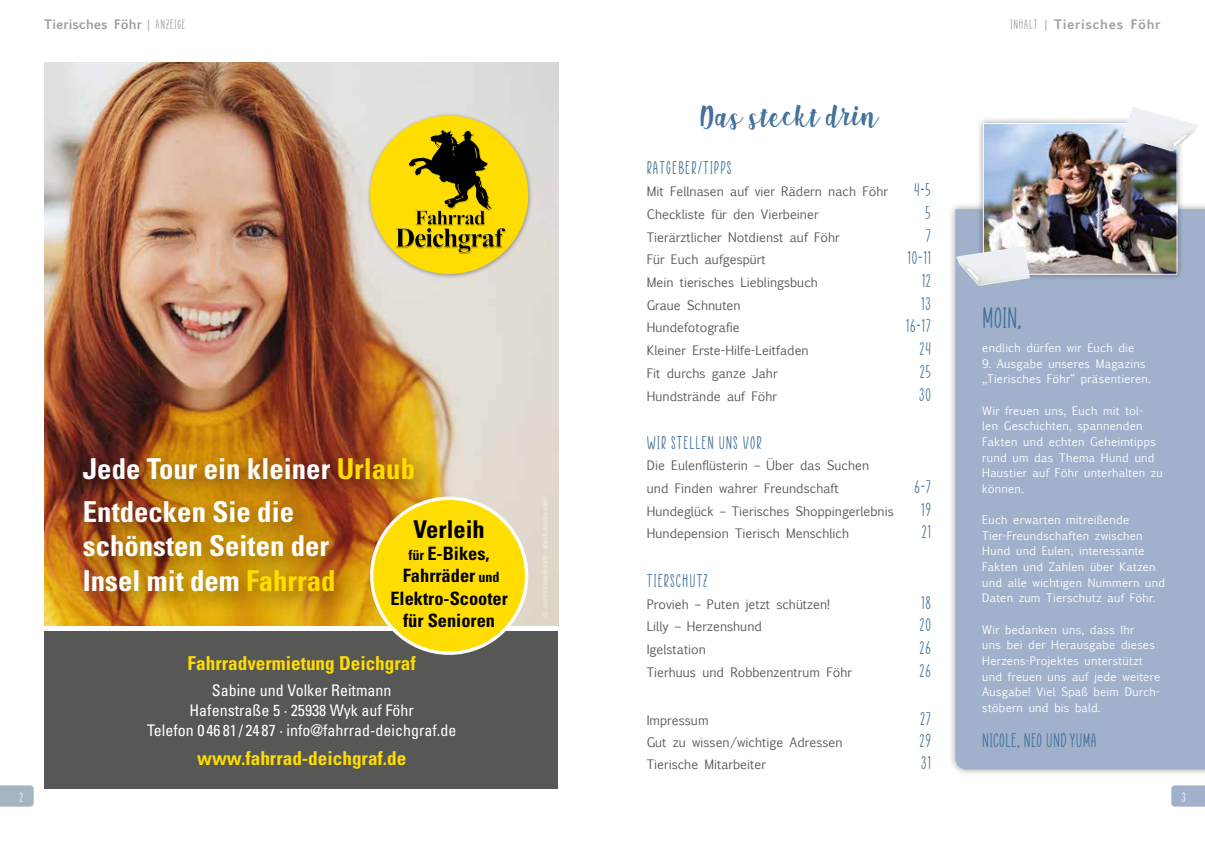
<style>
.page{position:relative;width:1205px;height:851px;background:#fff}
.page>*{position:absolute;margin:0;border:0;box-sizing:border-box;transform-origin:0 0}
.t1{font:30px "Paper Flowers";color:#44729c}
.t2{font:700 condensed 28.75px/43.1px "Univers";color:#fff}
.t3{font:27.5px "Shink";color:#44729c}
.t4{font:700 condensed 24.5px "Univers";color:#000}
.t5{font:20px "Paper Flowers";letter-spacing:.02em;color:#44729c}
.t6{font:700 condensed 19.25px "Univers";color:#fd0}
.t7{font:18.75px "Paper Flowers";letter-spacing:.05em;color:#44729c}
.t8{font:700 condensed 18.38px/22.2px "Univers";color:#000;text-align:center}
.t9{font:condensed 16px/20.2px "Univers";color:#fff;text-align:center}
.t10{font:13.75px "Paper Flowers";color:#fff}
.t11{font:12.5px/22.6px "Euphemia UCAS";color:#575756}
.t12{font:700 12.5px "Euphemia UCAS";color:#9d9d9c}
.t13{font:700 12.5px "Euphemia UCAS";letter-spacing:.05em;color:#9d9d9c}
.t14{font:11.25px/15.6px "Euphemia UCAS";letter-spacing:.02em;color:#fff}
.s1{font-family:"Amble";font-weight:300;font-stretch:condensed}
.s2{font-family:"Paper Flowers";font-weight:400;font-size:13.75px}
.s3{color:#fd0}
.s4{font-size:14.12px}
</style>
<div class="page">
<div style="left:948px;top:202px;width:257px;height:575px;background:#000;opacity:.4"></div>
<div style="left:955px;top:209px;width:250px;height:560px;background:#a1b1cc"></div>
<img style="left:44px;top:63px;width:514px;height:562px">
<div style="left:367px;top:112px;width:166px;height:167px;background:#000;opacity:.3"></div>
<div style="left:370px;top:116px;width:158px;height:158px;background:#fd0;border-radius:50%"></div>
<div style="left:395px;top:130px;width:112px;height:124px;background:#000;opacity:.75"></div>
<div style="left:44px;top:631px;width:514px;height:157px;background:#575756"></div>
<div style="left:372px;top:498px;width:154px;height:155px;background:#fd0;border-radius:50%"></div>
<div style="left:71px;top:444px;width:368px;height:172px;background:#000;opacity:.5"></div>
<svg style="left:1171px;top:785px;width:34px;height:21px"></svg>
<div style="left:976px;top:117px;width:208px;height:164px;background:#000;opacity:.4"></div>
<img style="left:985px;top:125px;width:190px;height:148px">
<div style="left:983px;top:123px;width:194px;height:152px;border:1px solid #fff"></div>
<svg style="left:1122px;top:107px;width:76px;height:44px"></svg>
<svg style="left:955px;top:246px;width:75px;height:40px;background:#d6dbe3"></svg>
<svg style="left:0;top:785px;width:34px;height:21px"></svg>
<p class="t12" style="left:44px;top:15px;width:143px">Tierisches Föhr <span class="s1">|</span> <span class="s2">ANZEIGE</span></p>
<p class="t10" style="left:19px;top:790px;width:5px">2</p>
<h2 class="t2" style="left:83px;top:446px;width:334px">Jede Tour ein kleiner <span class="s3">Urlaub<br></span>Entdecken Sie die</h2>
<h2 class="t2" style="left:83px;top:528px;width:254px;line-height:34.5px">schönsten Seiten der<br>Insel mit dem <span class="s3">Fahrrad</span></h2>
<h3 class="t4" style="left:413px;top:514px;width:73px">Verleih</h3>
<h3 class="t8" style="left:390px;top:542px;width:119px"><span class="s4">für</span> E-Bikes,<br>Fahrräder <span class="s4">und<br></span>Elektro-Scooter für Senioren</h3>
<h3 class="t6" style="left:188px;top:651px;width:230px">Fahrradvermietung Deichgraf</h3>
<h3 class="t9" style="left:147px;top:679px;width:311px">Sabine und Volker Reitmann<br>Hafenstraße 5 · 25938 Wyk auf Föhr<br>Telefon 0 46 81 / 24 87 · info@fahrrad-deichgraf.de</h3>
<h3 class="t6" style="left:197px;top:745px;width:211px">www.fahrrad-deichgraf.de</h3>
<h3 class="t3" style="left:699px;top:100px;width:181px">Das steckt drin</h3>
<h3 class="t7" style="left:647px;top:157px;width:86px">RATGEBER/TIPPS</h3>
<p class="t11" style="left:647px;top:180px;width:243px">Mit Fellnasen auf vier Rädern nach Föhr</p>
<h3 class="t7" style="left:914px;top:180px;width:18px">4-5</h3>
<p class="t11" style="left:647px;top:203px;width:173px">Checkliste für den Vierbeiner</p>
<h3 class="t7" style="left:925px;top:203px;width:7px">5</h3>
<p class="t11" style="left:647px;top:225px;width:195px">Tierärztlicher Notdienst auf Föhr</p>
<h3 class="t7" style="left:926px;top:226px;width:7px">7</h3>
<p class="t11" style="left:647px;top:248px;width:120px">Für Euch aufgespürt</p>
<h3 class="t7" style="left:907px;top:248px;width:25px">10-11</h3>
<p class="t11" style="left:647px;top:271px;width:173px">Mein tierisches Lieblingsbuch</p>
<h3 class="t7" style="left:922px;top:271px;width:11px">12</h3>
<p class="t11" style="left:647px;top:293px;width:95px">Graue Schnuten</p>
<h3 class="t7" style="left:921px;top:294px;width:11px">13</h3>
<p class="t11" style="left:647px;top:316px;width:94px">Hundefotografie</p>
<h3 class="t7" style="left:906px;top:316px;width:27px">16-17</h3>
<p class="t11" style="left:647px;top:339px;width:163px">Kleiner Erste-Hilfe-Leitfaden</p>
<h3 class="t7" style="left:919px;top:339px;width:13px">24</h3>
<p class="t11" style="left:647px;top:362px;width:132px">Fit durchs ganze Jahr</p>
<h3 class="t7" style="left:920px;top:362px;width:13px">25</h3>
<p class="t11" style="left:647px;top:384px;width:132px">Hundstrände auf Föhr</p>
<h3 class="t7" style="left:919px;top:384px;width:13px">30</h3>
<h3 class="t7" style="left:647px;top:433px;width:116px">WIR STELLEN UNS VOR</h3>
<p class="t11" style="left:647px;top:454px;width:224px">Die Eulenflüsterin – Über das Suchen und Finden wahrer Freundschaft</p>
<h3 class="t7" style="left:914px;top:477px;width:18px">6-7</h3>
<p class="t11" style="left:647px;top:499px;width:248px">Hundeglück – Tierisches Shoppingerlebnis</p>
<h3 class="t7" style="left:921px;top:499px;width:11px">19</h3>
<p class="t11" style="left:647px;top:522px;width:204px">Hundepension Tierisch Menschlich</p>
<h3 class="t7" style="left:922px;top:522px;width:11px">21</h3>
<h3 class="t7" style="left:647px;top:570px;width:62px">TIERSCHUTZ</h3>
<p class="t11" style="left:647px;top:593px;width:185px">Provieh – Puten jetzt schützen!</p>
<h3 class="t7" style="left:921px;top:593px;width:11px">18</h3>
<p class="t11" style="left:647px;top:615px;width:117px">Lilly – Herzenshund</p>
<h3 class="t7" style="left:919px;top:615px;width:13px">20</h3>
<p class="t11" style="left:647px;top:637px;width:61px">Igelstation</p>
<h3 class="t7" style="left:919px;top:637px;width:13px">26</h3>
<p class="t11" style="left:647px;top:660px;width:207px">Tierhuus und Robbenzentrum Föhr</p>
<h3 class="t7" style="left:919px;top:660px;width:13px">26</h3>
<p class="t11" style="left:647px;top:708px;width:63px">Impressum</p>
<h3 class="t7" style="left:920px;top:708px;width:12px">27</h3>
<p class="t11" style="left:647px;top:730px;width:197px">Gut zu wissen/wichtige Adressen</p>
<h3 class="t7" style="left:919px;top:730px;width:13px">29</h3>
<p class="t11" style="left:647px;top:753px;width:121px">Tierische Mitarbeiter</p>
<h3 class="t7" style="left:921px;top:753px;width:11px">31</h3>
<p class="t13" style="left:1010px;top:15px;width:152px"><span class="s2">INHALT</span> <span class="s1">|</span> Tierisches Föhr</p>
<h1 class="t1" style="left:982px;top:302px;width:41px">MOIN,</h1>
<p class="t14" style="left:982px;top:340px;width:154px">endlich dürfen wir Euch die</p>
<p class="t14" style="left:982px;top:355px;width:170px">9. Ausgabe unseres Magazins „Tierisches Föhr“ präsentieren.</p>
<p class="t14" style="left:982px;top:402px;width:182px">Wir freuen uns, Euch mit tol-<br>len Geschichten, spannenden<br>Fakten und echten Geheimtipps rund um das Thema Hund und<br>Haustier auf Föhr unterhalten zu können.</p>
<p class="t14" style="left:982px;top:512px;width:184px">Euch erwarten mitreißende<br>Tier-Freundschaften zwischen<br>Hund und Eulen, interessante<br>Fakten und Zahlen über Katzen und alle wichtigen Nummern und<br>Daten zum Tierschutz auf Föhr.</p>
<p class="t14" style="left:982px;top:621px;width:179px">Wir bedanken uns, dass Ihr<br>uns bei der Herausgabe dieses<br>Herzens-Projektes unterstützt und freuen uns auf jede weitere<br>Ausgabe! Viel Spaß beim Durch&shy;stöbern und bis bald.</p>
<h3 class="t5" style="left:982px;top:729px;width:116px">NICOLE, NEO UND YUMA</h3>
<p class="t10" style="left:1182px;top:790px;width:5px">3</p>
</div>
